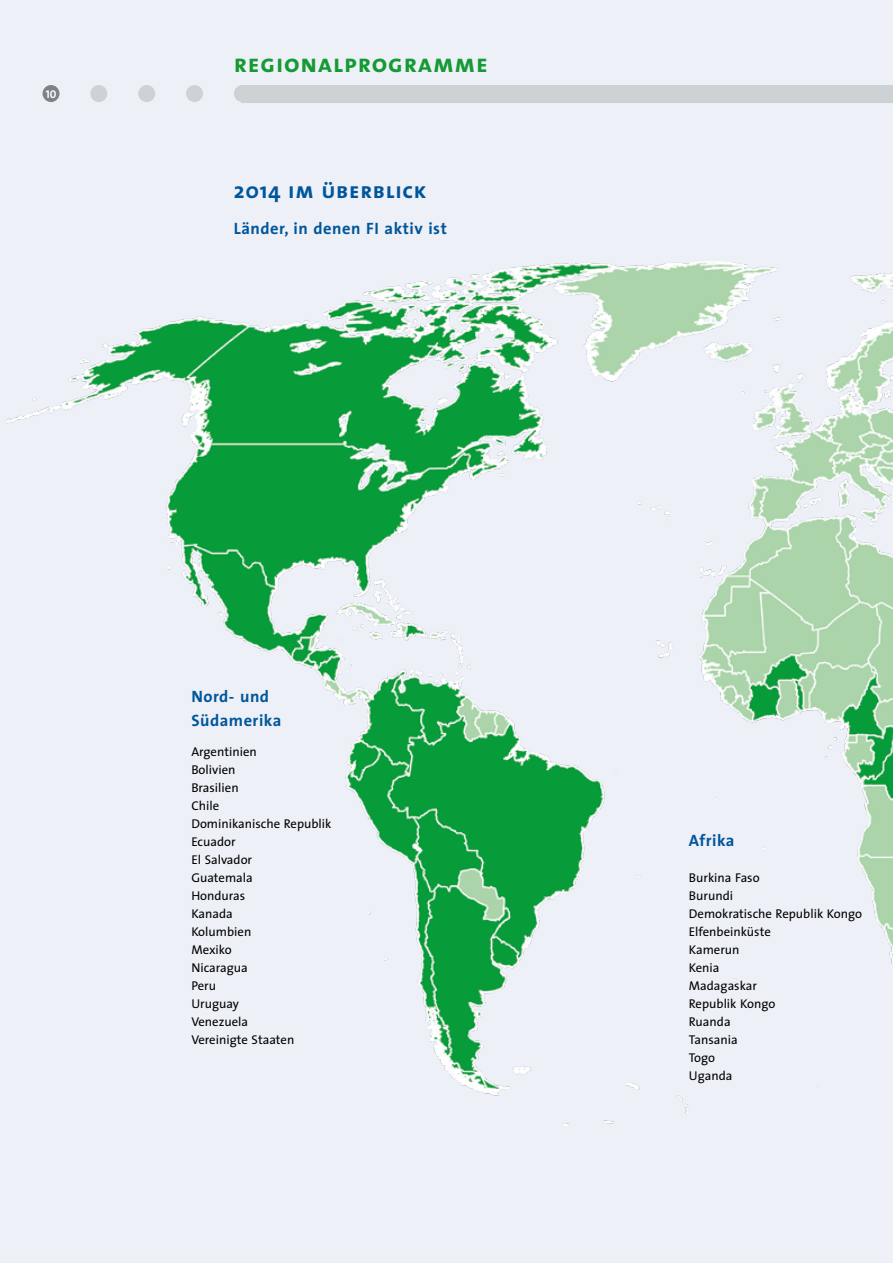
<style>
.page{position:relative;width:893px;height:1263px;background:#eef0f8}
.page>*{position:absolute;margin:0;border:0;box-sizing:border-box;transform-origin:0 0}
.fi_H1_a{font:25.5px "The Sans Bold Caps";letter-spacing:.03em;color:#159a34}
.fi_H1{font:22.5px "The Sans Bold Caps";letter-spacing:.03em;color:#00569a}
.fi_zwischenüberschri{font:700 16.5px/24px "The Sans";letter-spacing:.03em;color:#00569a}
.fi_editorial{font:700 16.5px "The Sans";letter-spacing:.03em;color:#00569a}
.fi_editorial-2{font:12.75px/18px "The Sans";color:#000}
.t1{font:11.25px "The Sans Bold Caps";color:#fff}
.s1{font-family:"The Sans";font-weight:700}
</style>
<div class="page">
<img style="left:5px;top:261px;width:888px;height:864px">
<div style="left:43px;top:85px;width:17px;height:17px;background:#7d8386;border-radius:50%"></div>
<div style="left:90px;top:85px;width:17px;height:17px;background:#cdd2d5;border-radius:50%"></div>
<div style="left:138px;top:85px;width:17px;height:17px;background:#cdd2d5;border-radius:50%"></div>
<div style="left:186px;top:85px;width:17px;height:17px;background:#cdd2d5;border-radius:50%"></div>
<div style="left:234px;top:85px;width:17px;height:17px;background:#cdd2d5;border-radius:50%"></div>
<div style="left:241px;top:85px;width:652px;height:17px;background:#cdd2d5"></div>
<p class="t1" style="left:46px;top:84px;width:12px">10</p>
<p class="fi_H1_a" style="left:234px;top:42px;width:255px">regionalprogramme</p>
<p class="fi_H1" style="left:234px;top:172px;width:194px"><span class="s1">2014</span> im überblick</p>
<p class="fi_zwischenüberschri" style="left:234px;top:216px;width:214px">Länder, in denen FI aktiv ist</p>
<p class="fi_zwischenüberschri" style="left:191px;top:684px;width:92px">Nord- und<br>Südamerika</p>
<p class="fi_editorial-2" style="left:191px;top:742px;width:142px">Argentinien<br>Bolivien<br>Brasilien<br>Chile<br>Dominikanische Republik<br>Ecuador<br>El Salvador<br>Guatemala<br>Honduras<br>Kanada<br>Kolumbien<br>Mexiko<br>Nicaragua<br>Peru<br>Uruguay<br>Venezuela<br>Vereinigte Staaten</p>
<p class="fi_editorial" style="left:689px;top:827px;width:47px">Afrika</p>
<p class="fi_editorial-2" style="left:689px;top:868px;width:175px">Burkina Faso<br>Burundi<br>Demokratische Republik Kongo<br>Elfenbeinküste<br>Kamerun<br>Kenia<br>Madagaskar<br>Republik Kongo<br>Ruanda<br>Tansania<br>Togo<br>Uganda</p>
</div>
